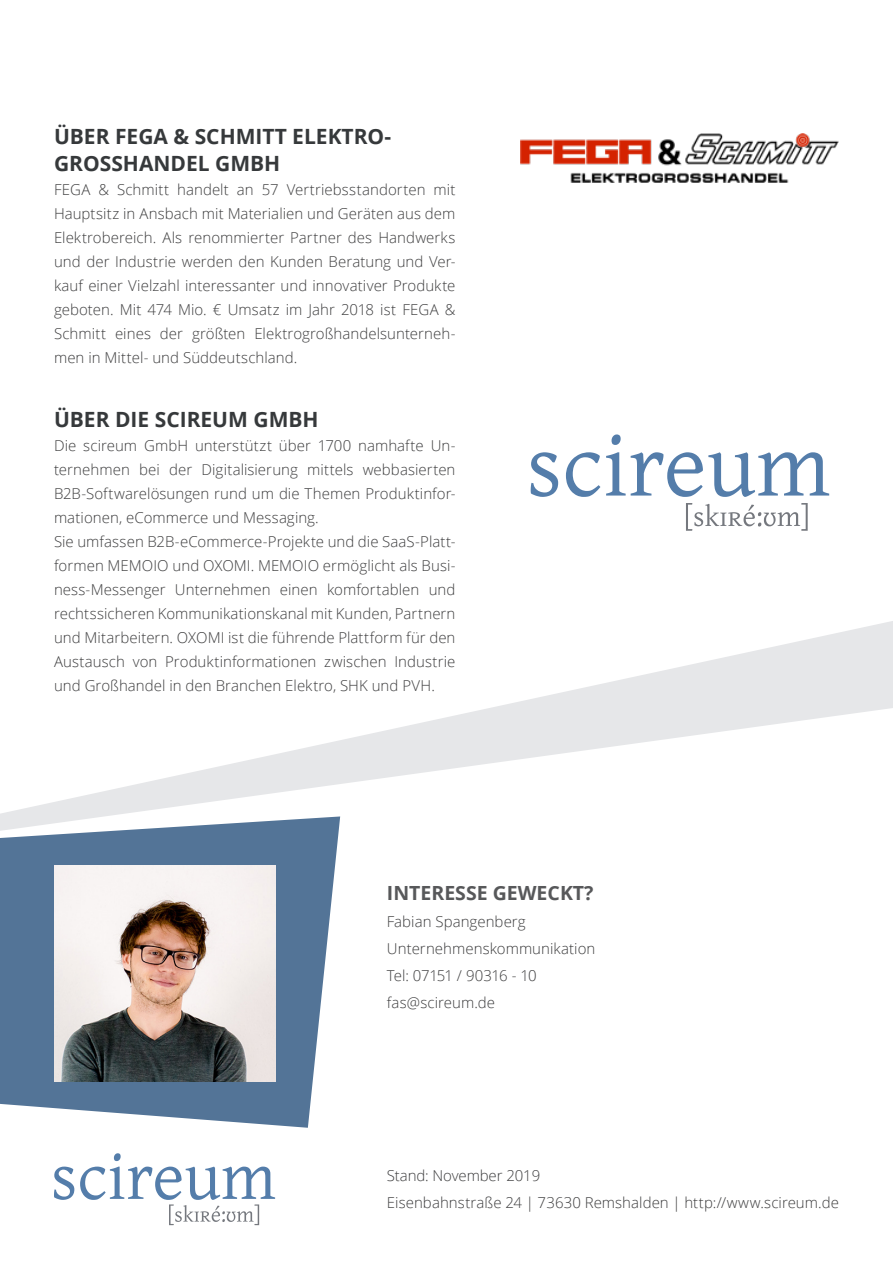
<style>
.page{position:relative;width:893px;height:1263px;background:#fff}
.page>*{position:absolute;margin:0;border:0;box-sizing:border-box;transform-origin:0 0}
.Absatztitel{font:700 21px/27px "Open Sans";color:#36393b}
.Absatztitel-2{font:700 19.5px "Open Sans";color:#57585a}
.Firmenbeschreibung{font:300 15px/24px "Open Sans";letter-spacing:.005em;color:#3e3e3f;text-align:justify}
.Text{font:300 15px/27px "Open Sans";letter-spacing:.005em;color:#3e3e3f}
.Text-2{font:300 15px "Open Sans";letter-spacing:-.025em;color:#3e3e3f}
</style>
<div class="page">
<svg style="left:491px;top:621px;width:402px;height:87px;fill:#eeeef0"></svg>
<svg style="left:0;top:708px;width:890px;height:518px"></svg>
<img style="left:521px;top:134px;width:318px;height:49px">
<svg style="left:531px;top:452px;width:27px;height:45px"></svg>
<svg style="left:566px;top:452px;width:34px;height:45px"></svg>
<svg style="left:606px;top:434px;width:223px;height:63px"></svg>
<svg style="left:686px;top:503px;width:122px;height:28px"></svg>
<svg style="left:54px;top:1166px;width:20px;height:34px"></svg>
<svg style="left:80px;top:1153px;width:195px;height:72px"></svg>
<svg style="left:0;top:816px;width:340px;height:312px;fill:#537497"></svg>
<img style="left:54px;top:865px;width:221px;height:216px">
<p class="Absatztitel" style="left:54px;top:123px;width:339px">ÜBER FEGA &amp; SCHMITT ELEKTRO-<br>GROSSHANDEL GMBH</p>
<p class="Firmenbeschreibung" style="left:54px;top:177px;width:403px">FEGA &amp; Schmitt handelt an 57 Vertriebsstandorten mit Hauptsitz in Ansbach mit Materialien und Geräten aus dem Elektrobereich. Als renommierter Partner des Handwerks und der Industrie werden den Kunden Beratung und Ver&shy;kauf einer Vielzahl interessanter und innovativer Produkte geboten. Mit 474 Mio. € Umsatz im Jahr 2018 ist FEGA &amp; Schmitt eines der größten Elektrogroßhandelsunterneh&shy;men in Mittel- und Süddeutschland.</p>
<p class="Absatztitel" style="left:54px;top:405px;width:266px">ÜBER DIE SCIREUM GMBH</p>
<p class="Firmenbeschreibung" style="left:54px;top:433px;width:403px">Die scireum GmbH unterstützt über 1700 namhafte Un&shy;ternehmen bei der Digitalisierung mittels webbasierten B2B-Softwarelösungen rund um die Themen Produktinfor&shy;mationen, eCommerce und Messaging.</p>
<p class="Firmenbeschreibung" style="left:54px;top:529px;width:403px">Sie umfassen B2B-eCommerce-Projekte und die SaaS-Platt&shy;formen MEMOIO und OXOMI. MEMOIO ermöglicht als Busi&shy;ness-Messenger Unternehmen einen komfortablen und rechtssicheren Kommunikationskanal mit Kunden, Partnern und Mitarbeitern. OXOMI ist die führende Plattform für den Austausch von Produktinformationen zwischen Industrie und Großhandel in den Branchen Elektro, SHK und PVH.</p>
<p class="Absatztitel-2" style="left:387px;top:879px;width:208px">INTERESSE GEWECKT?</p>
<p class="Text" style="left:387px;top:908px;width:140px">Fabian Spangenberg</p>
<p class="Text" style="left:387px;top:935px;width:210px">Unternehmenskommunikation</p>
<p class="Text-2" style="left:387px;top:965px;width:151px">Tel: 07151 / 90316 - 10</p>
<p class="Text" style="left:387px;top:989px;width:110px">fas@scireum.de</p>
<p class="Text" style="left:387px;top:1161px;width:453px">Stand: November 2019<br>Eisenbahnstraße 24 | 73630 Remshalden | http://www.scireum.de</p>
</div>
